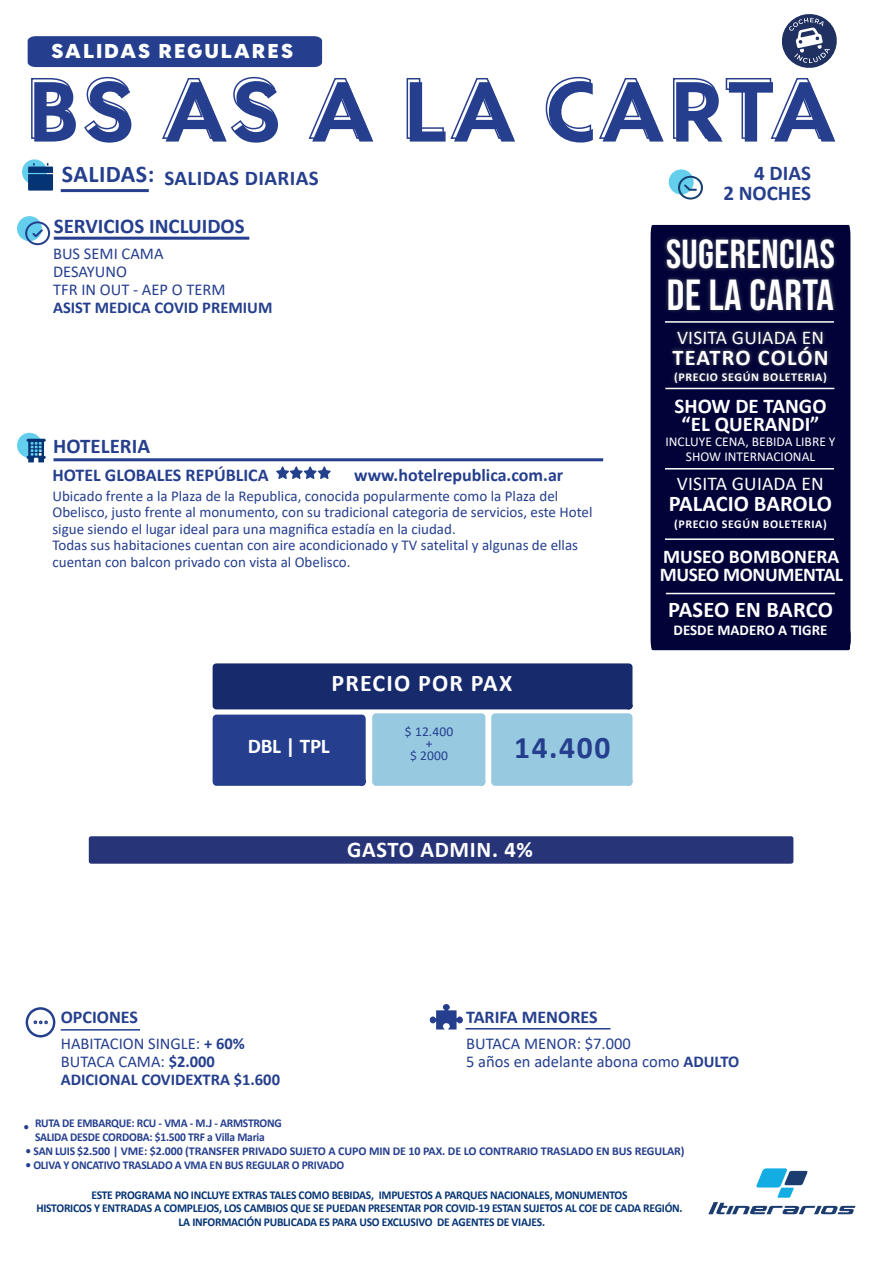
<style>
.page{position:relative;width:893px;height:1263px;background:#fff}
.page>*{position:absolute;margin:0;border:0;box-sizing:border-box;transform-origin:0 0}
.t1{font:700 82.5px "Wes FY";letter-spacing:.09em;color:#253f8e}
.t2{font:43.5px "Bebas Neue";letter-spacing:.01em;color:#fff}
.t3{font:40.5px "Bebas Neue";letter-spacing:.01em;color:#fff}
.t4{font:700 31.5px "Calibri";color:#253f8e}
.t5{font:700 25.5px "Calibri";letter-spacing:.03em;color:#fff}
.t6{font:700 24px "Calibri";letter-spacing:.05em;color:#fff}
.t7{font:700 24px "Calibri";letter-spacing:.02em;color:#253f8e}
.t8{font:700 22.5px "Calibri";letter-spacing:.01em;color:#fff}
.t9{font:700 22.5px "Calibri";letter-spacing:.03em;color:#fff}
.t10{font:700 22.5px "Calibri";letter-spacing:.045em;color:#fff}
.t11{font:700 21px/19.5px "Calibri";color:#253f8e;text-align:right}
.t12{font:700 21px/18px "Calibri";color:#fff;text-align:center}
.t13{font:700 21px "Calibri";letter-spacing:.02em;color:#253f8e}
.t14{font:700 19.5px/18px "Calibri";letter-spacing:-.02em;color:#fff}
.t15{font:19.5px "Calibri";letter-spacing:.01em;color:#fff}
.t16{font:900 19.5px "Wes FY";letter-spacing:.13em;color:#fff}
.t17{font:700 18px "Calibri";color:#253f8e}
.t18{font:700 16.5px/18px "Calibri";color:#253f8e}
.t19{font:16.5px/18px "Calibri";color:#253f8e}
.t20{font:15px/16.5px "Calibri";color:#253f8e}
.t21{font:700 15px "Calibri";color:#fff}
.t22{font:13.5px/15px "Calibri";color:#fff;text-align:center}
.t23{font:13.5px/12px "Calibri";letter-spacing:.01em;color:#253f8e;text-align:center}
.t24{font:700 12px/13.5px "Calibri";letter-spacing:-.02em;color:#053474;text-align:center;scale:.96 1}
.t25{font:700 12px/13.5px "Calibri";letter-spacing:-.02em;color:#253f8e;scale:.96 1}
.t26{font:700 12px "Calibri";letter-spacing:.05em;color:#fff}
.s1{font-weight:400}
.s2{font-weight:700}
</style>
<div class="page">
<svg style="left:31px;top:78px;width:44px;height:61px"></svg>
<svg style="left:84px;top:76px;width:46px;height:64px"></svg>
<svg style="left:162px;top:76px;width:115px;height:64px"></svg>
<svg style="left:308px;top:78px;width:64px;height:61px"></svg>
<svg style="left:406px;top:78px;width:108px;height:61px"></svg>
<svg style="left:545px;top:76px;width:47px;height:64px"></svg>
<svg style="left:599px;top:78px;width:64px;height:61px"></svg>
<svg style="left:673px;top:78px;width:161px;height:61px"></svg>
<div style="left:28px;top:36px;width:294px;height:31px;background:#253f8e"></div>
<hr style="left:54px;top:237px;width:195px;height:3px;background:#253f8e">
<hr style="left:61px;top:189px;width:88px;height:3px;background:#253f8e">
<svg style="left:22px;top:159px;width:25px;height:25px"></svg>
<svg style="left:28px;top:163px;width:25px;height:28px"></svg>
<svg style="left:669px;top:169px;width:25px;height:25px"></svg>
<svg style="left:678px;top:176px;width:25px;height:24px"></svg>
<svg style="left:17px;top:216px;width:25px;height:25px"></svg>
<svg style="left:25px;top:221px;width:25px;height:24px"></svg>
<svg style="left:17px;top:433px;width:25px;height:25px"></svg>
<svg style="left:27px;top:439px;width:19px;height:23px"></svg>
<hr style="left:54px;top:458px;width:549px;height:3px;background:#253f8e">
<svg style="left:276px;top:466px;width:55px;height:13px"></svg>
<div style="left:650px;top:224px;width:201px;height:427px;background:#000238"></div>
<hr style="left:665px;top:321px;width:169px;height:2px;background:#fff">
<hr style="left:665px;top:468px;width:169px;height:1px;background:#fff">
<div style="left:663px;top:235px;width:175px;height:38px;background:#5d6162;opacity:.75"></div>
<div style="left:664px;top:275px;width:174px;height:39px;background:#5d6162;opacity:.75"></div>
<div style="left:668px;top:327px;width:164px;height:60px;background:#5d6162;opacity:.75"></div>
<hr style="left:665px;top:538px;width:169px;height:2px;background:#fff">
<hr style="left:665px;top:388px;width:169px;height:1px;background:#fff">
<hr style="left:666px;top:593px;width:169px;height:1px;background:#fff">
<svg style="left:26px;top:1007px;width:29px;height:30px"></svg>
<hr style="left:61px;top:1029px;width:79px;height:1px;background:#253f8e">
<svg style="left:429px;top:1004px;width:34px;height:25px"></svg>
<hr style="left:465px;top:1028px;width:145px;height:1px;background:#253f8e">
<svg style="left:782px;top:14px;width:55px;height:54px"></svg>
<img style="left:708px;top:1168px;width:148px;height:46px">
<svg style="left:213px;top:663px;width:420px;height:123px;background:#5674a5"></svg>
<div style="left:89px;top:836px;width:704px;height:28px;background:#283478;border:4px solid #283478"></div>
<h3 class="t16" style="left:51px;top:38px;width:243px">SALIDAS REGULARES</h3>
<h1 class="t1" style="left:30px;top:60px;width:808px">BS AS A LA CARTA</h1>
<h3 class="t7" style="left:62px;top:157px;width:94px">SALIDAS:</h3>
<h3 class="t13" style="left:164px;top:163px;width:156px">SALIDAS DIARIAS</h3>
<h3 class="t11" style="left:723px;top:163px;width:89px">4 DIAS<br>2 NOCHES</h3>
<h3 class="t11" style="left:54px;top:216px;width:192px">SERVICIOS INCLUIDOS</h3>
<p class="t19" style="left:53px;top:244px;width:174px">BUS SEMI CAMA<br>DESAYUNO<br>TFR IN OUT - AEP O TERM</p>
<p class="t18" style="left:53px;top:298px;width:221px">ASIST MEDICA COVID PREMIUM</p>
<h3 class="t11" style="left:53px;top:436px;width:98px">HOTELERIA</h3>
<p class="t17" style="left:52px;top:462px;width:218px">HOTEL GLOBALES REPÚBLICA</p>
<p class="t17" style="left:354px;top:462px;width:211px">www.hotelrepublica.com.ar</p>
<p class="t20" style="left:52px;top:487px;width:541px">Ubicado frente a la Plaza de la Republica, conocida popularmente como la Plaza del Obelisco, justo frente al monumento, con su tradicional categoria de servicios, este Hotel sigue siendo el lugar ideal para una magnifica estadía en la ciudad.<br>Todas sus habitaciones cuentan con aire acondicionado y TV satelital y algunas de ellas cuentan con balcon privado con vista al Obelisco.</p>
<h3 class="t6" style="left:331px;top:666px;width:182px">PRECIO POR PAX</h3>
<h3 class="t12" style="left:248px;top:736px;width:84px">DBL | TPL</h3>
<p class="t23" style="left:405px;top:725px;width:50px">$ 12.400 +<br>$ 2000</p>
<h3 class="t4" style="left:514px;top:725px;width:98px">14.400</h3>
<h3 class="t5" style="left:324px;top:825px;width:187px">PRECIO POR PAX</h3>
<h3 class="t9" style="left:347px;top:833px;width:187px">GASTO ADMIN. 4%</h3>
<h3 class="t3" style="left:666px;top:231px;width:170px">SUGERENCIAS</h3>
<h2 class="t2" style="left:667px;top:270px;width:169px">DE LA CARTA</h2>
<h3 class="t15" style="left:677px;top:323px;width:148px">VISITA GUIADA EN</h3>
<h3 class="t10" style="left:672px;top:341px;width:158px">TEATRO COLÓN</h3>
<p class="t26" style="left:674px;top:369px;width:154px">(PRECIO SEGÚN BOLETERIA)</p>
<h3 class="t12" style="left:674px;top:396px;width:154px">SHOW DE TANGO “EL QUERANDI”</h3>
<p class="t22" style="left:665px;top:433px;width:172px">INCLUYE CENA, BEBIDA LIBRE Y<br>SHOW INTERNACIONAL</p>
<h3 class="t15" style="left:677px;top:470px;width:148px">VISITA GUIADA EN</h3>
<h3 class="t8" style="left:669px;top:488px;width:165px">PALACIO BAROLO</h3>
<p class="t26" style="left:674px;top:515px;width:154px">(PRECIO SEGÚN BOLETERIA)</p>
<h3 class="t14" style="left:660px;top:547px;width:185px">MUSEO BOMBONERA<br>MUSEO MONUMENTAL</h3>
<h3 class="t8" style="left:668px;top:594px;width:166px">PASEO EN BARCO</h3>
<p class="t21" style="left:674px;top:620px;width:155px">DESDE MADERO A TIGRE</p>
<p class="t17" style="left:61px;top:1004px;width:79px">OPCIONES</p>
<p class="t17" style="left:466px;top:1004px;width:133px">TARIFA MENORES</p>
<p class="t18" style="left:61px;top:1035px;width:221px"><span class="s1">HABITACION SINGLE:</span> + 60%<br><span class="s1">BUTACA CAMA:</span> $2.000<br>ADICIONAL COVIDEXTRA $1.600</p>
<p class="t19" style="left:466px;top:1034px;width:274px">BUTACA MENOR: $7.000<br>5 años en adelante abona como <span class="s2">ADULTO</span></p>
<p class="t25" style="left:35px;top:1116px;width:259px">RUTA DE EMBARQUE: RCU - VMA - M.J - ARMSTRONG<br>SALIDA DESDE CORDOBA: $1.500 TRF a Villa Maria</p>
<p class="t25" style="left:26px;top:1144px;width:688px">• SAN LUIS $2.500 | VME: $2.000 (TRANSFER PRIVADO SUJETO A CUPO MIN DE 10 PAX. DE LO CONTRARIO TRASLADO EN BUS REGULAR)</p>
<p class="t25" style="left:26px;top:1158px;width:333px">• OLIVA Y ONCATIVO TRASLADO A VMA EN BUS REGULAR O PRIVADO</p>
<p class="t24" style="left:36px;top:1188px;width:675px">ESTE PROGRAMA NO INCLUYE EXTRAS TALES COMO BEBIDAS, IMPUESTOS A PARQUES NACIONALES, MONUMENTOS<br>HISTORICOS Y ENTRADAS A COMPLEJOS, LOS CAMBIOS QUE SE PUEDAN PRESENTAR POR COVID-19 ESTAN SUJETOS AL COE DE CADA REGIÓN.<br>LA INFORMACIÓN PUBLICADA ES PARA USO EXCLUSIVO DE AGENTES DE VIAJES.</p>
<p class="t25" style="left:24px;top:1120px;width:7px">•</p>
</div>
